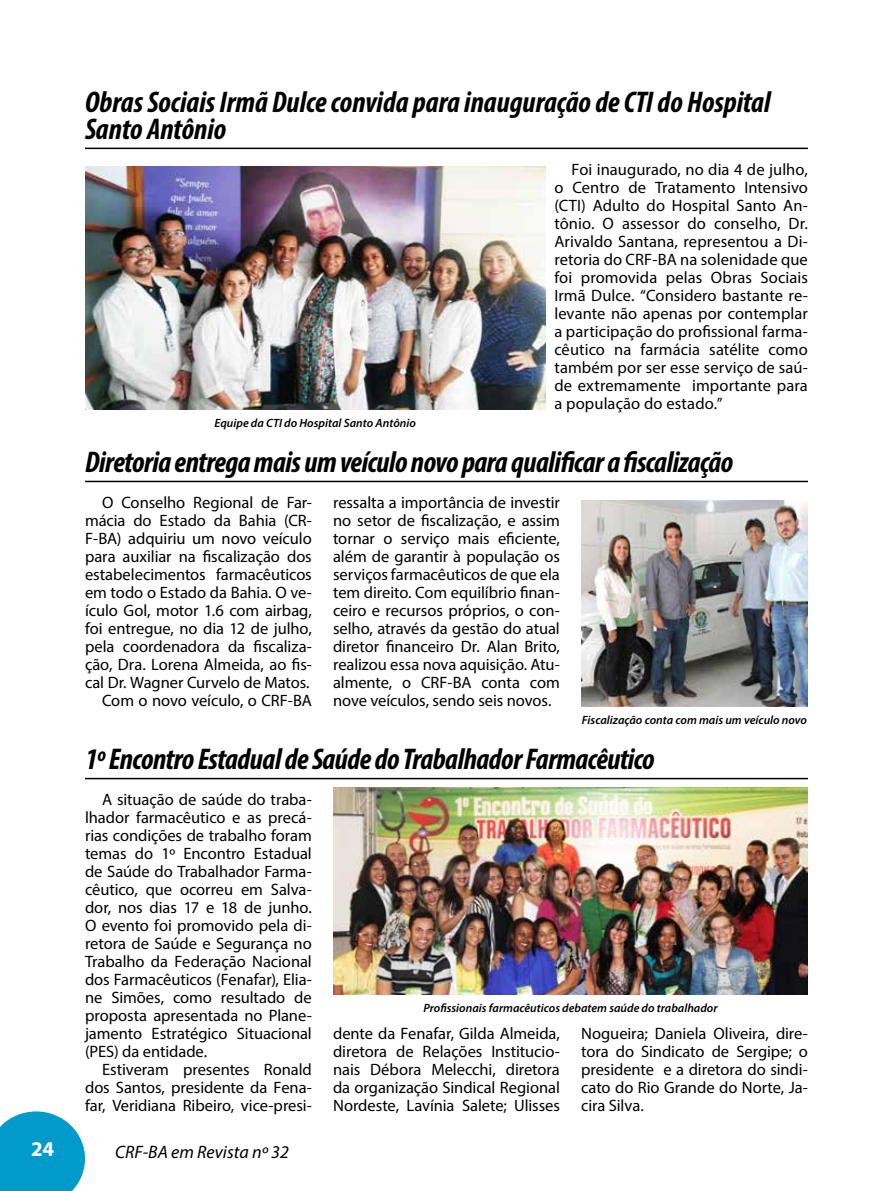
<style>
.page{position:relative;width:893px;height:1191px;background:#fff}
.page>*{position:absolute;margin:0;border:0;box-sizing:border-box;transform-origin:0 0}
.t1{font:italic 700 condensed 30px/27px "Myriad Pro";letter-spacing:-.015em;color:#000}
.t2{font:700 21px "Myriad Pro";color:#fff}
.t3{font:italic 18px "Myriad Pro";color:#000}
.t4{font:16.5px/18px "Myriad Pro";letter-spacing:-.005em;color:#000;text-align:justify}
.t5{font:italic 600 12px "Myriad Pro";color:#000}
</style>
<div class="page">
<svg style="left:0;top:1111px;width:85px;height:80px;background:#1fa7d0"></svg>
<hr style="left:85px;top:148px;width:723px;height:1px;background:#000">
<hr style="left:85px;top:481px;width:723px;height:1px;background:#000">
<hr style="left:85px;top:778px;width:723px;height:1px;background:#000">
<img style="left:85px;top:166px;width:460px;height:243px">
<img style="left:581px;top:500px;width:227px;height:206px">
<img style="left:333px;top:787px;width:475px;height:207px">
<h1 class="t1" style="left:85px;top:88px;width:687px">Obras Sociais Irmã Dulce convida para inauguração de CTI do Hospital<br>Santo Antônio</h1>
<p class="t4" style="left:554px;top:160px;width:255px;text-indent:17px">Foi inaugurado, no dia 4 de julho, o Centro de Tratamento Intensivo (CTI) Adulto do H ospital Santo An&shy;tônio. O assessor do conselho, Dr.<br>Arivaldo Santana, representou a Di&shy;retoria do CRF-BA na solenidade que foi promovida pelas Obras Sociais Irmã Dulce. “Considero bastante re&shy;levante não apenas por contemplar a participação do profissional farma&shy;cêutico na farmácia satélite como também por ser esse serviço de saú&shy;de extremamente importante para a população do estado.”</p>
<h1 class="t1" style="left:85px;top:448px;width:650px">Diretoria entrega mais um veículo novo para qualificar a fiscalização</h1>
<p class="t4" style="left:85px;top:493px;width:228px;text-align:right">O Conselho Regional de Far&shy;mácia do Estado da Bahia (CR-<br>F-BA) adquiriu um novo veículo para auxiliar na fiscalização dos estabelecimentos farmacêuticos em todo o Estado da Bahia. O ve&shy;ículo Gol, motor 1.6 com airbag, foi entregue, no dia 12 de julho, pela coordenadora da fiscaliza&shy;ção, Dra. Lorena Almeida, ao fis&shy;cal Dr. Wagner Curvelo de Matos.<br>Com o novo veículo, o CRF-BA</p>
<p class="t4" style="left:333px;top:493px;width:228px">ressalta a importância de investir no setor de fiscalização, e assim tornar o serviço mais eficiente, além de garantir à população os serviços farmacêuticos de que ela tem direito. Com equilíbrio finan&shy;ceiro e recursos próprios, o con&shy;selho, através da gestão do atual diretor financeiro Dr. Alan Brito, realizou essa nova aquisição. Atu&shy;almente, o CRF-BA conta com nove veículos, sendo seis novos.</p>
<p class="t5" style="left:214px;top:415px;width:203px">Equipe da CTI do Hospital Santo Antônio</p>
<p class="t5" style="left:582px;top:712px;width:227px">Fiscalização conta com mais um veículo novo</p>
<h1 class="t1" style="left:85px;top:745px;width:571px">1º Encontro Estadual de Saúde do Trabalhador Farmacêutico</h1>
<p class="t4" style="left:85px;top:790px;width:228px;text-indent:17px">A situação de saúde do traba&shy;lhador farmacêutico e as precá&shy;rias condições de trabalho foram temas do 1º Encontro Estadual de Saúde do Trabalhador Farma&shy;cêutico, que ocorreu em Salva&shy;dor, nos dias 17 e 18 de junho.<br>O evento foi promovido pela di&shy;retora de Saúde e Segurança no Trabalho da Federação Nacional dos Farmacêuticos (Fenafar), Elia&shy;ne Simões, como resultado de proposta apresentada no Plane&shy;jamento Estratégico Situacional (PES) da entidade.</p>
<p class="t4" style="left:85px;top:1060px;width:228px;text-indent:17px">Estiveram presentes Ronald dos Santos, presidente da Fena&shy;far, Veridiana Ribeiro, vice-presi-</p>
<p class="t5" style="left:423px;top:1000px;width:296px">Profissionais farmacêuticos debatem saúde do trabalhador</p>
<p class="t4" style="left:333px;top:1024px;width:228px">dente da Fenafar, Gilda Almeida, diretora de Relações Institucio&shy;nais Débora Melecchi, diretora da organização Sindical Regional N ordeste, Lavínia Salete; Ulisses</p>
<p class="t4" style="left:581px;top:1024px;width:228px">Nogueira; Daniela Oliveira, dire&shy;tora do Sindicato de Sergipe; o presidente e a diretora do sindi&shy;cato do Rio Grande do Norte, Ja&shy;cira Silva.</p>
<p class="t2" style="left:31px;top:1135px;width:25px">24</p>
<p class="t3" style="left:115px;top:1140px;width:175px">CRF-BA em Revista nº 32</p>
</div>
